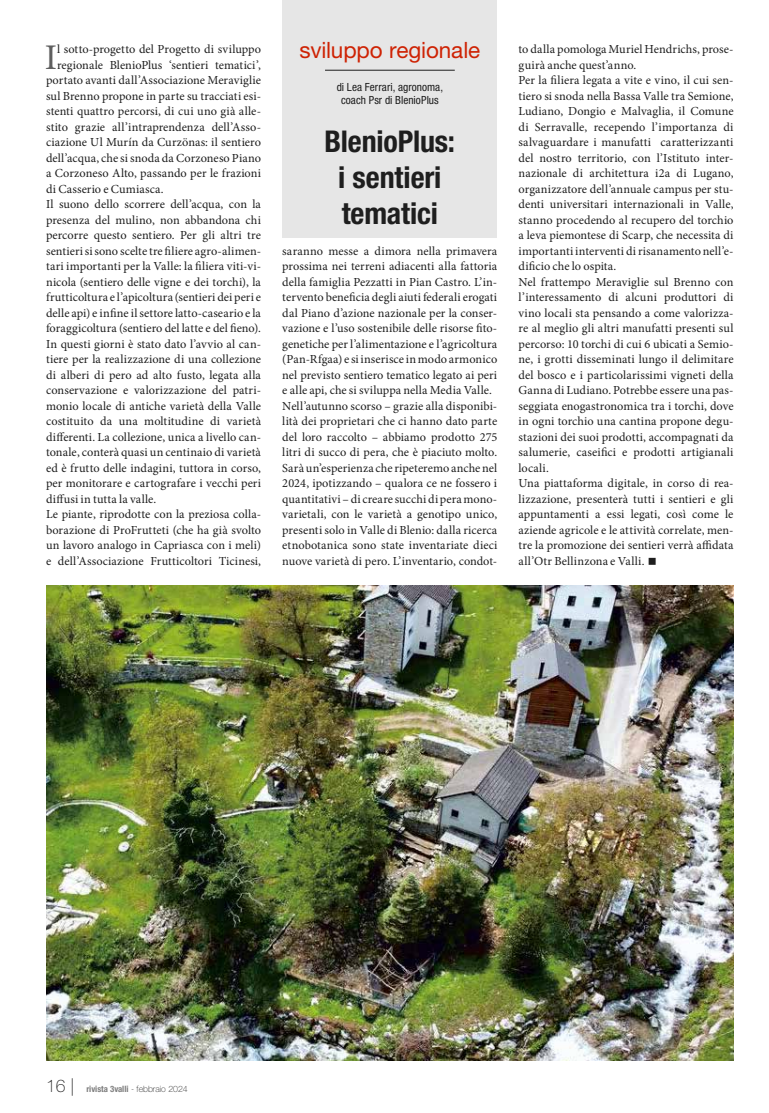
<style>
.page{position:relative;width:769px;height:1113px;background:#fff}
.page>*{position:absolute;margin:0;border:0;box-sizing:border-box;transform-origin:0 0}
.t1{font:36.12px "Minion Pro";color:#5f5f5f}
.t2{font:700 condensed 30px/36px "Helvetica Neue LT Std";letter-spacing:-.005em;color:#1e1e1e;text-align:center}
.t3{font:22.5px "Helvetica Neue LT Std";letter-spacing:-.005em;color:#ce2203}
.t4{font:12.38px/15.5px "Minion Pro";letter-spacing:.005em;color:#1e1e1e}
.t5{font:condensed 11.25px/12.5px "Helvetica Neue LT Std";letter-spacing:.005em;color:#1e1e1e;text-align:center}
.t6{font:700 condensed 8.75px "Helvetica Neue LT Std";color:#7d7d7d}
.s1{font-weight:100;font-stretch:normal;font-size:17.5px;color:#1e1e1e}
.s2{font-weight:100;font-stretch:normal;color:#1e1e1e}
</style>
<div class="page">
<div style="left:282px;top:0;width:215px;height:237px;background:#e6e6e6"></div>
<hr style="left:325px;top:70px;width:130px;height:1px;background:#1e1e1e">
<img style="left:46px;top:585px;width:687px;height:475px">
<h1 class="t1" style="left:45px;top:33px;width:14px">I</h1>
<p class="t4" style="left:57px;top:41px;width:206px">l sotto-progetto del Progetto di sviluppo</p>
<p class="t4" style="left:57px;top:57px;width:205px">regionale BlenioPlus ‘sentieri tematici’,</p>
<p class="t4" style="left:46px;top:72px;width:216px">portato avanti dall’Associazione Meraviglie</p>
<p class="t4" style="left:46px;top:88px;width:216px">sul Brenno propone in parte su tracciati esi-</p>
<p class="t4" style="left:46px;top:103px;width:216px">stenti quattro percorsi, di cui uno già alle-</p>
<p class="t4" style="left:46px;top:119px;width:216px">stito grazie all’intraprendenza dell’Asso-</p>
<p class="t4" style="left:46px;top:134px;width:216px">ciazione Ul Murín da Curzönas: il sentiero</p>
<p class="t4" style="left:46px;top:150px;width:216px">dell’acqua, che si snoda da Corzoneso Piano</p>
<p class="t4" style="left:46px;top:165px;width:216px">a Corzoneso Alto, passando per le frazioni</p>
<p class="t4" style="left:46px;top:181px;width:119px">di Casserio e Cumiasca.</p>
<p class="t4" style="left:46px;top:196px;width:216px">Il suono dello scorrere dell’acqua, con la</p>
<p class="t4" style="left:46px;top:212px;width:216px">presenza del mulino, non abbandona chi</p>
<p class="t4" style="left:46px;top:227px;width:216px">percorre questo sentiero. Per gli altri tre</p>
<p class="t4" style="left:46px;top:243px;width:216px">sentieri si sono scelte tre filiere agro-alimen-</p>
<p class="t4" style="left:46px;top:258px;width:216px">tari importanti per la Valle: la filiera viti-vi-</p>
<p class="t4" style="left:46px;top:274px;width:216px">nicola (sentiero delle vigne e dei torchi), la</p>
<p class="t4" style="left:46px;top:289px;width:216px">frutticoltura e l’apicoltura (sentieri dei peri e</p>
<p class="t4" style="left:46px;top:305px;width:216px">delle api) e infine il settore latto-caseario e la</p>
<p class="t4" style="left:46px;top:320px;width:216px">foraggicoltura (sentiero del latte e del fieno).</p>
<p class="t4" style="left:46px;top:336px;width:216px">In questi giorni è stato dato l’avvio al can-</p>
<p class="t4" style="left:46px;top:351px;width:216px">tiere per la realizzazione di una collezione</p>
<p class="t4" style="left:46px;top:367px;width:216px">di alberi di pero ad alto fusto, legata alla</p>
<p class="t4" style="left:46px;top:382px;width:216px">conservazione e valorizzazione del patri-</p>
<p class="t4" style="left:46px;top:398px;width:216px">monio locale di antiche varietà della Valle</p>
<p class="t4" style="left:46px;top:413px;width:216px">costituito da una moltitudine di varietà</p>
<p class="t4" style="left:46px;top:429px;width:216px">differenti. La collezione, unica a livello can-</p>
<p class="t4" style="left:46px;top:444px;width:216px">tonale, conterà quasi un centinaio di varietà</p>
<p class="t4" style="left:46px;top:460px;width:216px">ed è frutto delle indagini, tuttora in corso,</p>
<p class="t4" style="left:46px;top:475px;width:216px">per monitorare e cartografare i vecchi peri</p>
<p class="t4" style="left:46px;top:491px;width:112px">diffusi in tutta la valle.</p>
<p class="t4" style="left:46px;top:506px;width:216px">Le piante, riprodotte con la preziosa colla-</p>
<p class="t4" style="left:46px;top:522px;width:216px">borazione di ProFrutteti (che ha già svolto</p>
<p class="t4" style="left:46px;top:537px;width:216px">un lavoro analogo in Capriasca con i meli)</p>
<p class="t4" style="left:46px;top:553px;width:216px">e dell’Associazione Frutticoltori Ticinesi,</p>
<h3 class="t3" style="left:299px;top:37px;width:182px">sviluppo regionale</h3>
<p class="t5" style="left:337px;top:81px;width:108px">di Lea Ferrari, agronoma, coach Psr di BlenioPlus</p>
<h2 class="t2" style="left:325px;top:123px;width:132px">BlenioPlus: i sentieri tematici</h2>
<p class="t4" style="left:282px;top:243px;width:216px">saranno messe a dimora nella primavera prossima nei terreni adiacenti alla fattoria della famiglia Pezzatti in Pian Castro. L’in&shy;tervento beneficia degli aiuti federali erogati dal Piano d’azione nazionale per la conser&shy;vazione e l’uso sostenibile delle risorse fito&shy;genetiche per l’alimentazione e l’agricoltura (Pan-Rfgaa) e si inserisce in modo armonico nel previsto sentiero tematico legato ai peri e alle api, che si sviluppa nella Media Valle.<br>Nell’autunno scorso – grazie alla disponibi&shy;lità dei proprietari che ci hanno dato parte del loro raccolto – abbiamo prodotto 275 litri di succo di pera, che è piaciuto molto.<br>Sarà un’esperienza che ripeteremo anche nel 2024, ipotizzando – qualora ce ne fossero i quantitativi – di creare succhi di pera mono&shy;varietali, con le varietà a genotipo unico, presenti solo in Valle di Blenio: dalla ricerca etnobotanica sono state inventariate dieci nuove varietà di pero. L’inventario, condot-</p>
<p class="t4" style="left:519px;top:41px;width:216px">to dalla pomologa Muriel Hendrichs, prose&shy;guirà anche quest’anno.<br>Per la filiera legata a vite e vino, il cui sen&shy;tiero si snoda nella Bassa Valle tra Semione, Ludiano, Dongio e Malvaglia, il Comune di Serravalle, recependo l’importanza di salvaguardare i manufatti caratterizzanti del nostro territorio, con l’Istituto inter&shy;nazionale di architettura i2a di Lugano, organizzatore dell’annuale campus per stu&shy;denti universitari internazionali in Valle, stanno procedendo al recupero del torchio a leva piemontese di Scarp, che necessita di importanti interventi di risanamento nell’e&shy;dificio che lo ospita.<br>Nel frattempo Meraviglie sul Brenno con l’interessamento di alcuni produttori di vino locali sta pensando a come valorizza&shy;re al meglio gli altri manufatti presenti sul percorso: 10 torchi di cui 6 ubicati a Semio&shy;ne, i grotti disseminati lungo il delimitare del bosco e i particolarissimi vigneti della Ganna di Ludiano. Potrebbe essere una pas&shy;seggiata enogastronomica tra i torchi, dove in ogni torchio una cantina propone degu&shy;stazioni dei suoi prodotti, accompagnati da salumerie, caseifici e prodotti artigianali locali.<br>Una piattaforma digitale, in corso di rea&shy;lizzazione, presenterà tutti i sentieri e gli appuntamenti a essi legati, così come le aziende agricole e le attività correlate, men&shy;tre la promozione dei sentieri verrà affidata all’Otr Bellinzona e Valli.</p>
<p class="t6" style="left:46px;top:1083px;width:143px"><span class="s1">16 |</span> rivista 3valli <span class="s2">- febbraio 2024</span></p>
</div>
